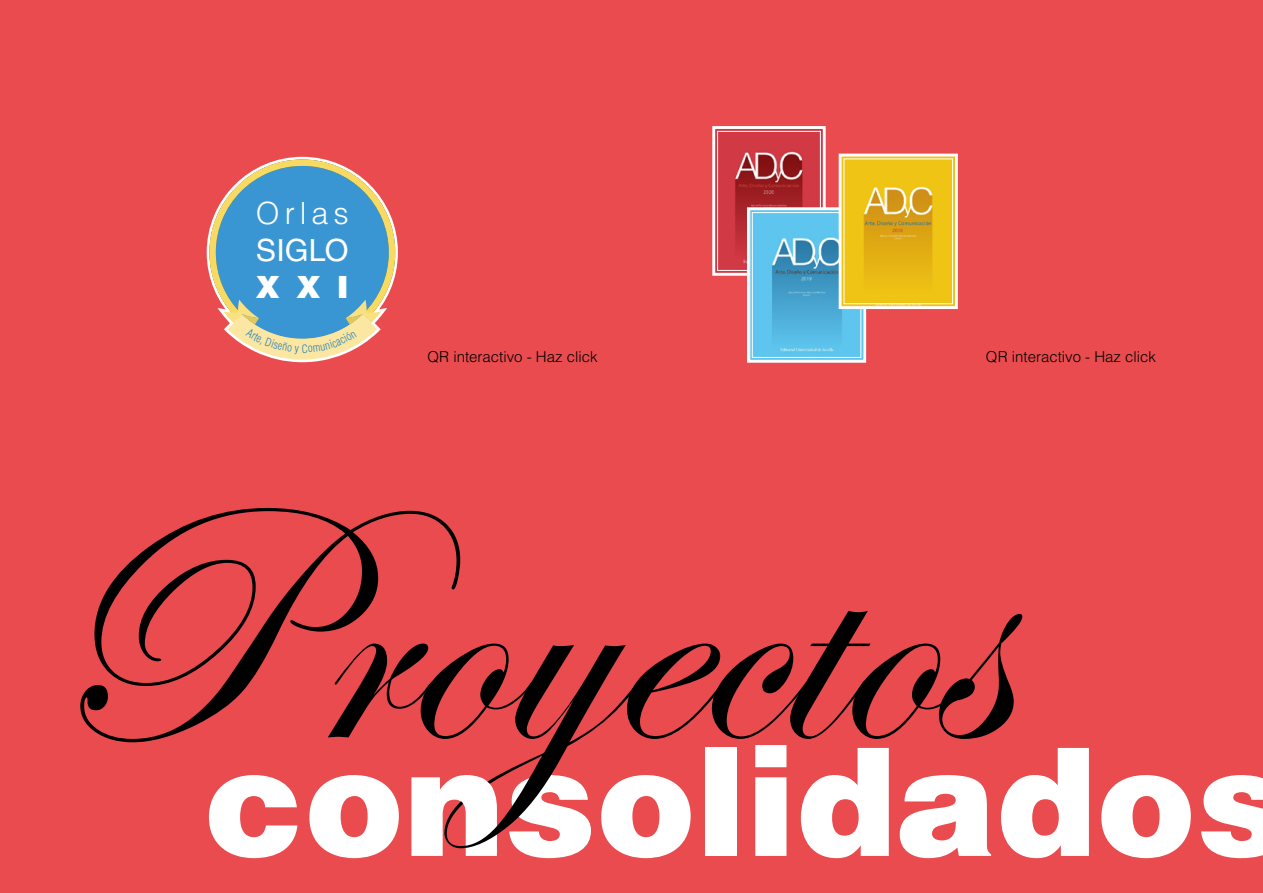
<style>
.page{position:relative;width:1263px;height:893px;background:#e94b4e}
.page>*{position:absolute;margin:0;border:0;box-sizing:border-box;transform-origin:0 0}
.t1{font:345px "Edwardian Script ITC";color:#000}
.t2{font:900 150px "Helvetica LT Std";color:#fff}
.t3{font:300 30.6px "Helvetica LT Std";letter-spacing:.16em;color:#fff}
.t4{font:30.6px "Helvetica LT Std";color:#fff}
.t5{font:900 30.6px "Helvetica LT Std";color:#fff}
.t6{font:300 15px "Helvetica LT Std";color:#000}
</style>
<div class="page">
<svg style="left:458px;top:777px;width:35px;height:29px"></svg>
<svg style="left:712px;top:126px;width:246px;height:237px"></svg>
<div style="left:843px;top:158px;width:110px;height:146px;border:1px solid #fff"></div>
<svg style="left:206px;top:156px;width:192px;height:207px"></svg>
<h3 class="t3" style="left:256px;top:194px;width:94px">Orlas</h3>
<h3 class="t4" style="left:256px;top:233px;width:94px">SIGLO</h3>
<h3 class="t5" style="left:256px;top:267px;width:94px">XXI</h3>
<p class="t6" style="left:428px;top:348px;width:172px">QR interactivo - Haz click</p>
<p class="t6" style="left:986px;top:348px;width:172px">QR interactivo - Haz click</p>
<h1 class="t1" style="left:41px;top:441px;width:962px">Proyectos</h1>
<h2 class="t2" style="left:204px;top:704px;width:1085px">consolidados</h2>
</div>
